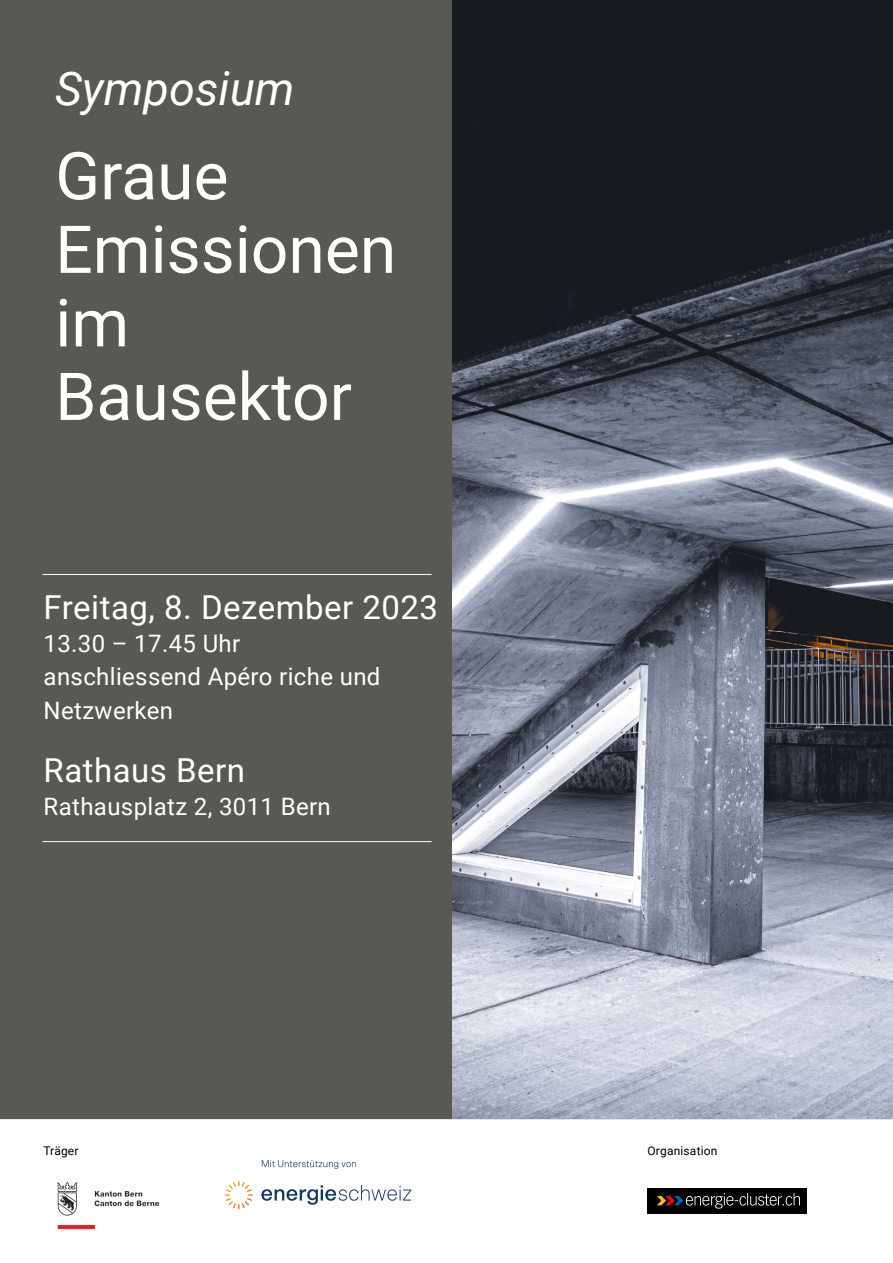
<style>
.page{position:relative;width:893px;height:1263px;background:#fff}
.page>*{position:absolute;margin:0;border:0;box-sizing:border-box;transform-origin:0 0}
.t1{font:66px/73.5px "Roboto";color:#fff}
.t2{font:italic 46.5px "Roboto";color:#fff}
.t3{font:33px "Roboto";letter-spacing:.015em;color:#fff}
.t4{font:24px/33px "Roboto";letter-spacing:.015em;color:#fff}
.t5{font:12px "Roboto";letter-spacing:.015em;color:#000}
</style>
<div class="page">
<div style="left:0;top:0;width:893px;height:1119px;background:#5a5852"></div>
<div style="left:647px;top:1188px;width:160px;height:25px;background:#000"></div>
<svg style="left:657px;top:1193px;width:143px;height:15px"></svg>
<img style="left:57px;top:1182px;width:103px;height:48px">
<hr style="left:43px;top:574px;width:389px;height:1px;background:#fff">
<hr style="left:43px;top:841px;width:389px;height:1px;background:#fff">
<img style="left:453px;top:0;width:440px;height:1118px">
<img style="left:224px;top:1160px;width:188px;height:50px">
<h2 class="t2" style="left:55px;top:56px;width:241px">Symposium</h2>
<h1 class="t1" style="left:55px;top:137px;width:342px">Graue<br>Emissionen im<br>Bausektor</h1>
<h3 class="t3" style="left:44px;top:585px;width:396px">Freitag, 8. Dezember 2023</h3>
<p class="t4" style="left:44px;top:626px;width:338px">13.30 – 17.45 Uhr anschliessend Apéro riche und<br>Netzwerken</p>
<h3 class="t3" style="left:44px;top:747px;width:203px">Rathaus Bern</h3>
<p class="t4" style="left:44px;top:789px;width:289px">Rathausplatz 2, 3011 Bern</p>
<p class="t5" style="left:44px;top:1142px;width:37px">Träger</p>
<p class="t5" style="left:647px;top:1142px;width:72px">Organisation</p>
</div>
